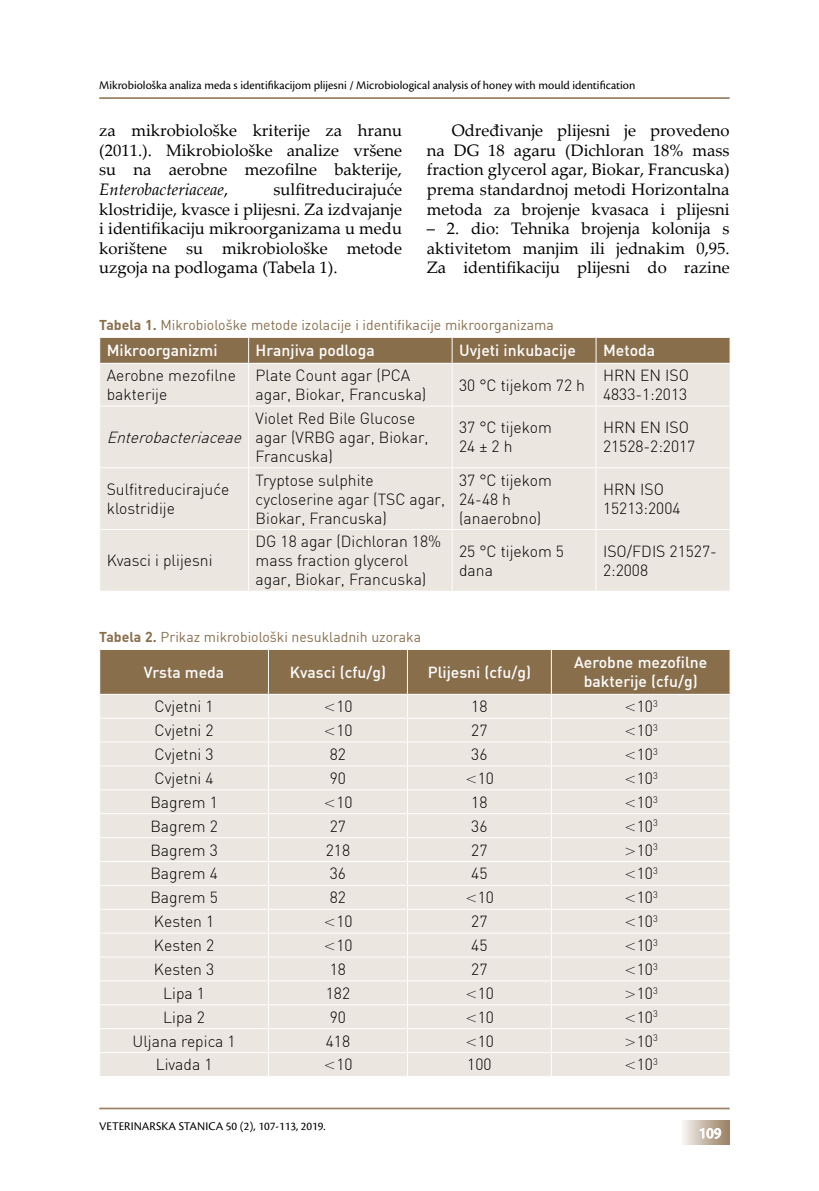
<style>
.page{position:relative;width:819px;height:1191px;background:#fff}
.page>*{position:absolute;margin:0;border:0;box-sizing:border-box;transform-origin:0 0}
.t1{font:16.62px/19.6px "Palatino Linotype";color:#000;text-align:justify}
.t2{font:15.75px/18.9px "DIN Lt";color:#000}
.t3{font:700 15.75px/18.9px "DINLT";color:#fff;text-align:center}
.t4{font:italic 15.75px "DIN Lt";color:#000}
.t5{font:15.75px "Cronos Pro";color:#fff}
.t6{font:14px "DIN";color:#896e4c}
.t7{font:12.25px "Cronos Pro";color:#000}
.s1{font-style:italic}
.s2{font-weight:700}
</style>
<div class="page">
<hr style="left:99px;top:1107px;width:630px;height:2px;background:#9c8366">
<hr style="left:99px;top:97px;width:630px;height:2px;background:#9c8366">
<div style="left:680px;top:1120px;width:49px;height:25px;background:linear-gradient(to right,#faf9f8,#977d5f)"></div>
<svg style="left:699px;top:1127px;width:22px;height:12px"></svg>
<div style="left:100px;top:364px;width:629px;height:227px;background:#ebe6e0"></div>
<svg style="left:99px;top:337px;width:631px;height:26px;background:#8e7454"></svg>
<hr style="left:248px;top:364px;width:1px;height:42px;background:#fff">
<hr style="left:451px;top:364px;width:1px;height:42px;background:#fff">
<hr style="left:595px;top:364px;width:1px;height:42px;background:#fff">
<hr style="left:99px;top:406px;width:149px;height:1px;background:#fff">
<hr style="left:248px;top:406px;width:204px;height:1px;background:#fff">
<hr style="left:248px;top:406px;width:1px;height:61px;background:#fff">
<hr style="left:452px;top:406px;width:144px;height:1px;background:#fff">
<hr style="left:451px;top:406px;width:1px;height:61px;background:#fff">
<hr style="left:596px;top:406px;width:134px;height:1px;background:#fff">
<hr style="left:595px;top:406px;width:1px;height:61px;background:#fff">
<hr style="left:99px;top:467px;width:149px;height:1px;background:#fff">
<hr style="left:248px;top:467px;width:204px;height:1px;background:#fff">
<hr style="left:248px;top:468px;width:1px;height:61px;background:#fff">
<hr style="left:452px;top:467px;width:144px;height:1px;background:#fff">
<hr style="left:451px;top:468px;width:1px;height:61px;background:#fff">
<hr style="left:596px;top:467px;width:134px;height:1px;background:#fff">
<hr style="left:595px;top:468px;width:1px;height:61px;background:#fff">
<hr style="left:99px;top:529px;width:149px;height:1px;background:#fff">
<hr style="left:248px;top:529px;width:204px;height:1px;background:#fff">
<hr style="left:248px;top:530px;width:1px;height:61px;background:#fff">
<hr style="left:452px;top:529px;width:144px;height:1px;background:#fff">
<hr style="left:451px;top:530px;width:1px;height:61px;background:#fff">
<hr style="left:596px;top:529px;width:134px;height:1px;background:#fff">
<hr style="left:595px;top:530px;width:1px;height:61px;background:#fff">
<svg style="left:99px;top:649px;width:631px;height:427px;background:#e1dad2"></svg>
<p class="t7" style="left:99px;top:78px;width:537px">Mikrobiološka analiza meda s identifikacijom plijesni / Microbiological analysis of honey with mould identification</p>
<p class="t1" style="left:99px;top:120px;width:304px">za mikrobiološke kriterije za hranu (2011.). Mikrobiološke analize vršene su na aerobne mezofilne bakterije, <span class="s1">Enterobacteriaceae</span>,</p>
<p class="t1" style="left:99px;top:179px;width:304px;text-indent:174px">sulfitreducirajuće klostridije, kvasce i plijesni. Za izdvajanje i identifikaciju mikroorganizama u medu korištene su mikrobiološke metode uzgoja na podlogama (Tabela 1).</p>
<p class="t1" style="left:427px;top:120px;width:304px;text-indent:25px">Određivanje plijesni je provedeno na DG 18 agaru (Dichloran 18% mass fraction glycerol agar, Biokar, Francuska) prema standardnoj metodi Horizontalna metoda za brojenje kvasaca i plijesni</p>
<p class="t1" style="left:427px;top:218px;width:304px">– 2. dio: Tehnika brojenja kolonija s aktivitetom manjim ili jednakim 0,95.<br>Za identifikaciju plijesni do razine</p>
<p class="t6" style="left:99px;top:315px;width:456px"><span class="s2">Tabela 1.</span> Mikrobiološke metode izolacije i identifikacije mikroorganizama</p>
<p class="t3" style="left:107px;top:340px;width:112px">Mikroorganizmi</p>
<p class="t3" style="left:255px;top:340px;width:121px">Hranjiva podloga</p>
<p class="t3" style="left:459px;top:340px;width:118px">Uvjeti inkubacije</p>
<p class="t3" style="left:603px;top:340px;width:54px">Metoda</p>
<p class="t2" style="left:107px;top:365px;width:131px">Aerobne mezofilne bakterije</p>
<p class="t2" style="left:255px;top:365px;width:172px">Plate Count agar (PCA agar, Biokar, Francuska)</p>
<p class="t2" style="left:459px;top:375px;width:127px">30 °C tijekom 72 h</p>
<p class="t2" style="left:603px;top:365px;width:87px">HRN EN ISO<br>4833-1:2013</p>
<p class="t4" style="left:107px;top:427px;width:141px">Enterobacteriaceae</p>
<p class="t2" style="left:255px;top:408px;width:174px">Violet Red Bile Glucose agar (VRBG agar, Biokar,<br>Francuska)</p>
<p class="t2" style="left:459px;top:418px;width:94px">37 °C tijekom<br>24 ± 2 h</p>
<p class="t2" style="left:603px;top:418px;width:94px">HRN EN ISO<br>21528-2:2017</p>
<p class="t2" style="left:107px;top:479px;width:124px">Sulfitreducirajuće klostridije</p>
<p class="t2" style="left:255px;top:470px;width:191px">Tryptose sulphite cycloserine agar (TSC agar,<br>Biokar, Francuska)</p>
<p class="t2" style="left:459px;top:470px;width:94px">37 °C tijekom<br>24-48 h (anaerobno)</p>
<p class="t2" style="left:603px;top:479px;width:79px">HRN ISO<br>15213:2004</p>
<p class="t2" style="left:107px;top:550px;width:107px">Kvasci i plijesni</p>
<p class="t2" style="left:255px;top:532px;width:187px">DG 18 agar (Dichloran 18% mass fraction glycerol agar, Biokar, Francuska)</p>
<p class="t2" style="left:459px;top:541px;width:106px">25 °C tijekom 5 dana</p>
<p class="t2" style="left:603px;top:541px;width:115px">ISO/FDIS 21527-<br>2:2008</p>
<p class="t6" style="left:99px;top:627px;width:323px"><span class="s2">Tabela 2.</span> Prikaz mikrobiološki nesukladnih uzoraka</p>
<p class="t3" style="left:144px;top:662px;width:82px">Vrsta meda</p>
<p class="t3" style="left:290px;top:662px;width:98px">Kvasci (cfu/g)</p>
<p class="t3" style="left:428px;top:662px;width:105px">Plijesni (cfu/g)</p>
<p class="t3" style="left:574px;top:652px;width:135px">Aerobne mezofilne bakterije (cfu/g)</p>
<p class="t2" style="left:155px;top:696px;width:60px">Cvjetni 1</p>
<p class="t2" style="left:323px;top:696px;width:31px">&lt;10</p>
<p class="t2" style="left:471px;top:696px;width:18px">18</p>
<p class="t2" style="left:623px;top:696px;width:36px">&lt;10<sup>3</sup></p>
<p class="t2" style="left:155px;top:720px;width:60px">Cvjetni 2</p>
<p class="t2" style="left:323px;top:720px;width:31px">&lt;10</p>
<p class="t2" style="left:471px;top:720px;width:18px">27</p>
<p class="t2" style="left:623px;top:720px;width:36px">&lt;10<sup>3</sup></p>
<p class="t2" style="left:155px;top:744px;width:60px">Cvjetni 3</p>
<p class="t2" style="left:330px;top:744px;width:18px">82</p>
<p class="t2" style="left:471px;top:744px;width:18px">36</p>
<p class="t2" style="left:623px;top:744px;width:36px">&lt;10<sup>3</sup></p>
<p class="t2" style="left:155px;top:768px;width:60px">Cvjetni 4</p>
<p class="t2" style="left:330px;top:768px;width:18px">90</p>
<p class="t2" style="left:464px;top:768px;width:31px">&lt;10</p>
<p class="t2" style="left:623px;top:768px;width:36px">&lt;10<sup>3</sup></p>
<p class="t2" style="left:150px;top:792px;width:69px">Bagrem 1</p>
<p class="t2" style="left:323px;top:792px;width:31px">&lt;10</p>
<p class="t2" style="left:471px;top:792px;width:18px">18</p>
<p class="t2" style="left:623px;top:792px;width:36px">&lt;10<sup>3</sup></p>
<p class="t2" style="left:150px;top:816px;width:69px">Bagrem 2</p>
<p class="t2" style="left:330px;top:816px;width:18px">27</p>
<p class="t2" style="left:471px;top:816px;width:18px">36</p>
<p class="t2" style="left:623px;top:816px;width:36px">&lt;10<sup>3</sup></p>
<p class="t2" style="left:150px;top:840px;width:69px">Bagrem 3</p>
<p class="t2" style="left:326px;top:840px;width:26px">218</p>
<p class="t2" style="left:471px;top:840px;width:18px">27</p>
<p class="t2" style="left:623px;top:840px;width:36px">&gt;10<sup>3</sup></p>
<p class="t2" style="left:150px;top:863px;width:69px">Bagrem 4</p>
<p class="t2" style="left:330px;top:863px;width:18px">36</p>
<p class="t2" style="left:471px;top:863px;width:18px">45</p>
<p class="t2" style="left:623px;top:863px;width:36px">&lt;10<sup>3</sup></p>
<p class="t2" style="left:150px;top:887px;width:69px">Bagrem 5</p>
<p class="t2" style="left:330px;top:887px;width:18px">82</p>
<p class="t2" style="left:464px;top:887px;width:31px">&lt;10</p>
<p class="t2" style="left:623px;top:887px;width:36px">&lt;10<sup>3</sup></p>
<p class="t2" style="left:154px;top:911px;width:62px">Kesten 1</p>
<p class="t2" style="left:323px;top:911px;width:31px">&lt;10</p>
<p class="t2" style="left:471px;top:911px;width:18px">27</p>
<p class="t2" style="left:623px;top:911px;width:36px">&lt;10<sup>3</sup></p>
<p class="t2" style="left:154px;top:935px;width:62px">Kesten 2</p>
<p class="t2" style="left:323px;top:935px;width:31px">&lt;10</p>
<p class="t2" style="left:471px;top:935px;width:18px">45</p>
<p class="t2" style="left:623px;top:935px;width:36px">&lt;10<sup>3</sup></p>
<p class="t2" style="left:154px;top:959px;width:62px">Kesten 3</p>
<p class="t2" style="left:330px;top:959px;width:18px">18</p>
<p class="t2" style="left:471px;top:959px;width:18px">27</p>
<p class="t2" style="left:623px;top:959px;width:36px">&lt;10<sup>3</sup></p>
<p class="t2" style="left:163px;top:983px;width:43px">Lipa 1</p>
<p class="t2" style="left:326px;top:983px;width:26px">182</p>
<p class="t2" style="left:464px;top:983px;width:31px">&lt;10</p>
<p class="t2" style="left:623px;top:983px;width:36px">&gt;10<sup>3</sup></p>
<p class="t2" style="left:163px;top:1007px;width:43px">Lipa 2</p>
<p class="t2" style="left:330px;top:1007px;width:18px">90</p>
<p class="t2" style="left:464px;top:1007px;width:31px">&lt;10</p>
<p class="t2" style="left:623px;top:1007px;width:36px">&lt;10<sup>3</sup></p>
<p class="t2" style="left:132px;top:1031px;width:105px">Uljana repica 1</p>
<p class="t2" style="left:326px;top:1031px;width:26px">418</p>
<p class="t2" style="left:464px;top:1031px;width:31px">&lt;10</p>
<p class="t2" style="left:623px;top:1031px;width:36px">&gt;10<sup>3</sup></p>
<p class="t2" style="left:156px;top:1054px;width:58px">Livada 1</p>
<p class="t2" style="left:323px;top:1054px;width:31px">&lt;10</p>
<p class="t2" style="left:467px;top:1054px;width:26px">100</p>
<p class="t2" style="left:623px;top:1054px;width:36px">&lt;10<sup>3</sup></p>
<p class="t7" style="left:99px;top:1119px;width:228px">VETERINARSKA STANICA 50 (2), 107-113, 2019.</p>
<p class="t5" style="left:698px;top:1124px;width:24px">109</p>
</div>
